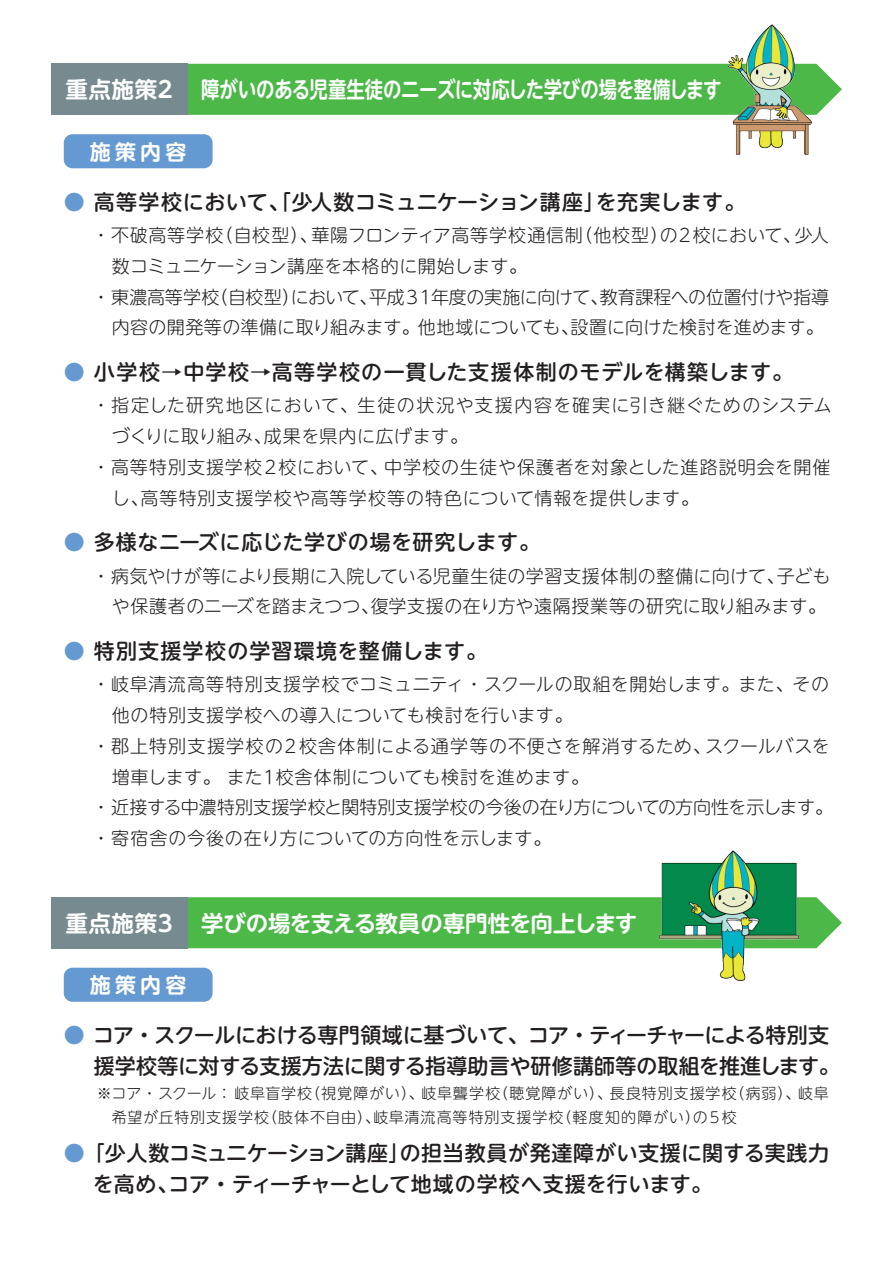
<style>
.page{position:relative;width:893px;height:1263px;background:#fff}
.page>*{position:absolute;margin:0;border:0;box-sizing:border-box;transform-origin:0 0}
.t1{font:700 22.5px "UD Shin M Go Pro De";letter-spacing:-.01em;color:#fff;scale:.82 1}
.t2{font:700 22.5px "UD Shin M Go Pro De";letter-spacing:-.03em;color:#fff}
.t3{font:700 22.5px "UD Shin M Go Pro De";letter-spacing:-.01em;color:#fff}
.t4{font:500 21px/30.8px "UD Shin M Go Pro";letter-spacing:.01em;color:#231f20}
.t5{font:500 21px/30.8px "UD Shin M Go Pro";letter-spacing:-.015em;color:#231f20}
.t6{font:500 21px "UD Shin M Go Pro";letter-spacing:.05em;color:#231f20}
.t7{font:700 21px "UD Shin M Go Pro De";letter-spacing:.2em;color:#fff}
.t8{font:300 18px/30.8px "UD Shin M Go Pro";letter-spacing:.02em;color:#231f20;text-align:right}
.t9{font:300 18px "UD Shin M Go Pro";letter-spacing:.045em;color:#231f20}
.t10{font:300 18px "UD Shin M Go Pro";letter-spacing:-.02em;color:#231f20}
.t11{font:300 18px "UD Shin M Go Pro";letter-spacing:-.01em;color:#231f20}
.t12{font:300 18px "UD Shin M Go Pro";letter-spacing:.055em;color:#231f20}
.t13{font:300 18px "UD Shin M Go Pro";color:#231f20}
.t14{font:300 15px/24px "UD Shin M Go Pro";letter-spacing:.055em;color:#231f20}
.s1{color:#6599d1}
</style>
<div class="page">
<div style="left:187px;top:64px;width:655px;height:51px;background:#4cb848"></div>
<div style="left:51px;top:64px;width:136px;height:51px;background:#768a90"></div>
<div style="left:64px;top:134px;width:149px;height:34px;background:#6599d1;border-radius:9px"></div>
<div style="left:187px;top:897px;width:655px;height:51px;background:#4cb848"></div>
<div style="left:51px;top:897px;width:136px;height:51px;background:#768a90"></div>
<div style="left:64px;top:968px;width:149px;height:34px;background:#6599d1;border-radius:9px"></div>
<img style="left:660px;top:850px;width:139px;height:130px">
<img style="left:728px;top:24px;width:84px;height:130px">
<p class="t3" style="left:66px;top:71px;width:109px">重点施策2</p>
<p class="t1" style="left:201px;top:71px;width:636px">障がいのある児童生徒のニーズに対応した学びの場を整備します</p>
<p class="t7" style="left:90px;top:135px;width:98px">施策内容</p>
<p class="t4" style="left:64px;top:185px;width:683px"><span class="s1">●</span> 高等学校において、「少人数コミュニケーション講座」を充実します。</p>
<p class="t8" style="left:92px;top:219px;width:738px">・不破高等学校（自校型）、華陽フロンティア高等学校通信制（他校型）の２校において、少人</p>
<p class="t13" style="left:112px;top:251px;width:417px">数コミュニケーション講座を本格的に開始します。</p>
<p class="t10" style="left:92px;top:282px;width:738px">・東濃高等学校（自校型）において、平成３１年度の実施に向けて、教育課程への位置付けや指導</p>
<p class="t8" style="left:112px;top:311px;width:714px">内容の開発等の準備に取り組みます。他地域についても、設置に向けた検討を進めます。</p>
<p class="t6" style="left:64px;top:355px;width:731px"><span class="s1">●</span> 小学校→中学校→高等学校の一貫した支援体制のモデルを構築します。</p>
<p class="t12" style="left:92px;top:391px;width:741px">・指定した研究地区において、生徒の状況や支援内容を確実に引き継ぐためのシステム</p>
<p class="t8" style="left:112px;top:420px;width:358px">づくりに取り組み、成果を県内に広げます。</p>
<p class="t9" style="left:92px;top:452px;width:740px">・高等特別支援学校２校において、中学校の生徒や保護者を対象とした進路説明会を開催</p>
<p class="t9" style="left:112px;top:483px;width:589px">し、高等特別支援学校や高等学校等の特色について情報を提供します。</p>
<p class="t4" style="left:64px;top:526px;width:478px"><span class="s1">●</span> 多様なニーズに応じた学びの場を研究します。</p>
<p class="t8" style="left:92px;top:559px;width:739px">・病気やけが等により長期に入院している児童生徒の学習支援体制の整備に向けて、子どもや保護者のニーズを踏まえつつ、復学支援の在り方や遠隔授業等の研究に取り組みます。</p>
<p class="t6" style="left:64px;top:634px;width:425px"><span class="s1">●</span> 特別支援学校の学習環境を整備します。</p>
<p class="t8" style="left:92px;top:668px;width:738px">・岐阜清流高等特別支援学校でコミュニティ・スクールの取組を開始します。また、その</p>
<p class="t8" style="left:112px;top:699px;width:462px">他の特別支援学校への導入についても検討を行います。</p>
<p class="t9" style="left:92px;top:731px;width:739px">・郡上特別支援学校の２校舎体制による通学等の不便さを解消するため、スクールバスを</p>
<p class="t8" style="left:112px;top:760px;width:479px">増車します。 また１校舎体制についても検討を進めます。</p>
<p class="t11" style="left:92px;top:793px;width:742px">・近接する中濃特別支援学校と関特別支援学校の今後の在り方についての方向性を示します。</p>
<p class="t8" style="left:92px;top:822px;width:461px">・寄宿舎の今後の在り方についての方向性を示します。</p>
<p class="t3" style="left:66px;top:905px;width:109px">重点施策3</p>
<p class="t2" style="left:201px;top:905px;width:438px">学びの場を支える教員の専門性を向上します</p>
<p class="t7" style="left:90px;top:968px;width:98px">施策内容</p>
<p class="t5" style="left:94px;top:1018px;width:747px;text-indent:-30px"><span class="s1">●</span> コア・スクールにおける専門領域に基づいて、コア・ティーチャーによる特別支援学校等に対する支援方法に関する指導助言や研修講師等の取組を推進します。</p>
<p class="t14" style="left:112px;top:1081px;width:718px;text-indent:-15px">※コア・スクール： 岐阜盲学校（視覚障がい）、岐阜聾学校（聴覚障がい）、長良特別支援学校（病弱）、岐阜希望が丘特別支援学校（肢体不自由）、岐阜清流高等特別支援学校（軽度知的障がい）の５校</p>
<p class="t4" style="left:93px;top:1137px;width:738px;text-indent:-29px"><span class="s1">●</span> 「少人数コミュニケーション講座」の担当教員が発達障がい支援に関する実践力を高め、コア・ティーチャーとして地域の学校へ支援を行います。</p>
</div>
